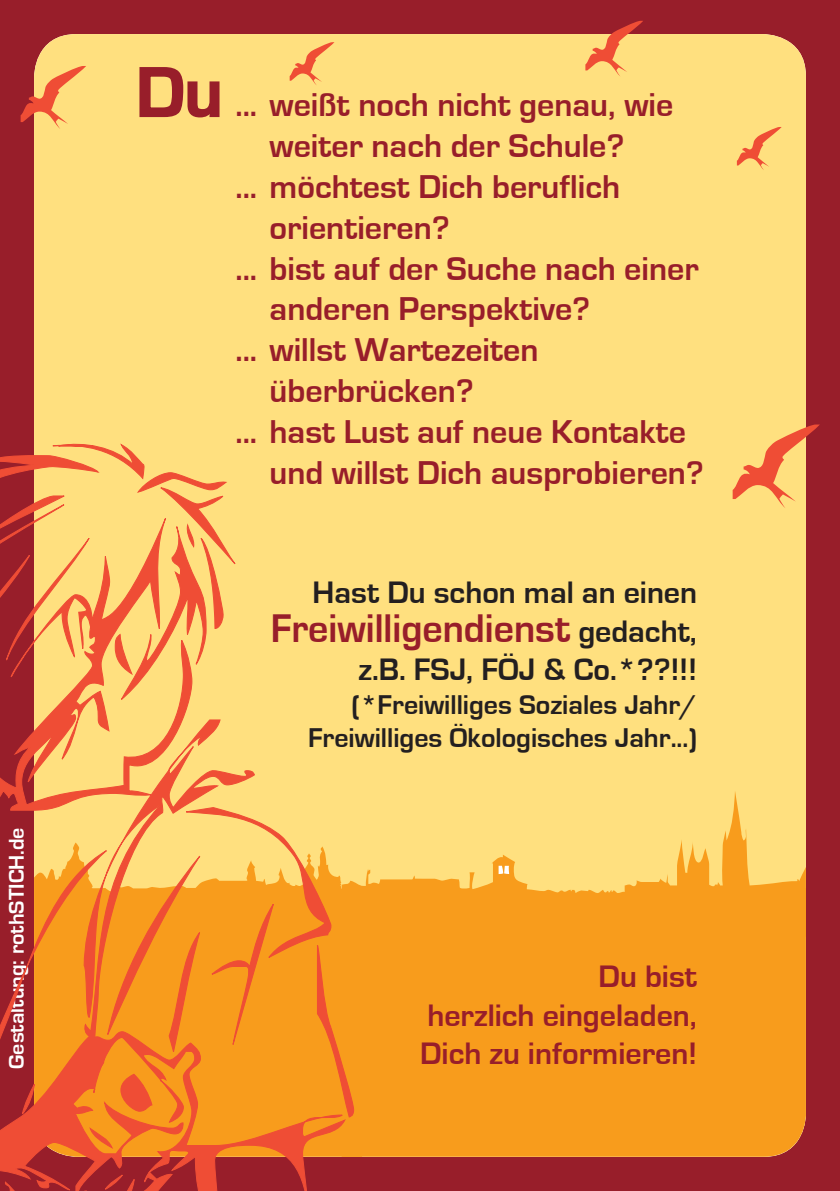
<style>
.page{position:relative;width:840px;height:1191px;background:#fff}
.page>*{position:absolute;margin:0;border:0;box-sizing:border-box;transform-origin:0 0}
.t1{font:700 41.2px "Eurostile";color:#981e2a}
.t2{font:700 34px "Eurostile";color:#981e2a}
.t3{font:700 32px/38.4px "Eurostile";color:#981e2a;text-align:right}
.t4{font:700 32px "Eurostile";color:#231f20}
.t5{font:700 28px/33.6px "Eurostile";color:#231f20;text-align:right}
.t6{font:700 22px "Eurostile";color:#fff}
.s1{font-size:72px}
.s2{font-size:32px;color:#231f20}
</style>
<div class="page">
<div style="left:0;top:0;width:839px;height:1191px;background:#981e2a"></div>
<div style="left:34px;top:34px;width:771px;height:820px;background:#ffe07f"></div>
<div style="left:362px;top:854px;width:443px;height:302px;background:#f89c1c"></div>
<svg style="left:498px;top:865px;width:5px;height:9px"></svg>
<div style="left:504px;top:866px;width:5px;height:8px;background:#fff"></div>
<svg style="left:624px;top:790px;width:181px;height:146px;background:#fbc152"></svg>
<svg style="left:354px;top:842px;width:8px;height:314px;background:#f8a529"></svg>
<svg style="left:585px;top:21px;width:58px;height:56px"></svg>
<svg style="left:21px;top:66px;width:65px;height:63px"></svg>
<svg style="left:289px;top:42px;width:45px;height:43px;background:#fbbc6d"></svg>
<svg style="left:736px;top:127px;width:45px;height:43px;background:#fbbc6d"></svg>
<svg style="left:732px;top:424px;width:87px;height:84px;background:#eca161"></svg>
<svg style="left:138px;top:66px;width:82px;height:52px;background:#e8b66c"></svg>
<svg style="left:0;top:441px;width:354px;height:750px;background:#ee9f4e"></svg>
<p class="t6" style="left:5px;top:1068px;width:243px;rotate:-90deg">Gestaltung: rothSTICH.de</p>
<p class="t2" style="left:136px;top:86px;width:538px"><span class="s1">Du</span> ... weißt noch nicht genau, wie</p>
<p class="t2" style="left:269px;top:127px;width:356px">weiter nach der Schule?</p>
<p class="t2" style="left:235px;top:168px;width:386px">... möchtest Dich beruflich</p>
<p class="t2" style="left:269px;top:209px;width:181px">orientieren?</p>
<p class="t2" style="left:235px;top:250px;width:464px">... bist auf der Suche nach einer</p>
<p class="t2" style="left:269px;top:290px;width:322px">anderen Perspektive?</p>
<p class="t2" style="left:235px;top:331px;width:304px">... willst Wartezeiten</p>
<p class="t2" style="left:269px;top:372px;width:205px">überbrücken?</p>
<p class="t2" style="left:235px;top:413px;width:452px">... hast Lust auf neue Kontakte</p>
<p class="t2" style="left:269px;top:454px;width:435px">und willst Dich ausprobieren?</p>
<p class="t4" style="left:312px;top:575px;width:386px">Hast Du schon mal an einen</p>
<p class="t1" style="left:270px;top:605px;width:427px">Freiwilligendienst <span class="s2">gedacht,</span></p>
<p class="t4" style="left:358px;top:652px;width:340px">z.B. FSJ, FÖJ &amp; Co.*??!!!</p>
<p class="t5" style="left:308px;top:688px;width:390px">(*Freiwilliges Soziales Jahr/<br>Freiwilliges Ökologisches Jahr...)</p>
<p class="t3" style="left:427px;top:958px;width:271px">Du bist<br>herzlich eingeladen,</p>
<p class="t3" style="left:420px;top:1035px;width:278px">Dich zu informieren!</p>
</div>
